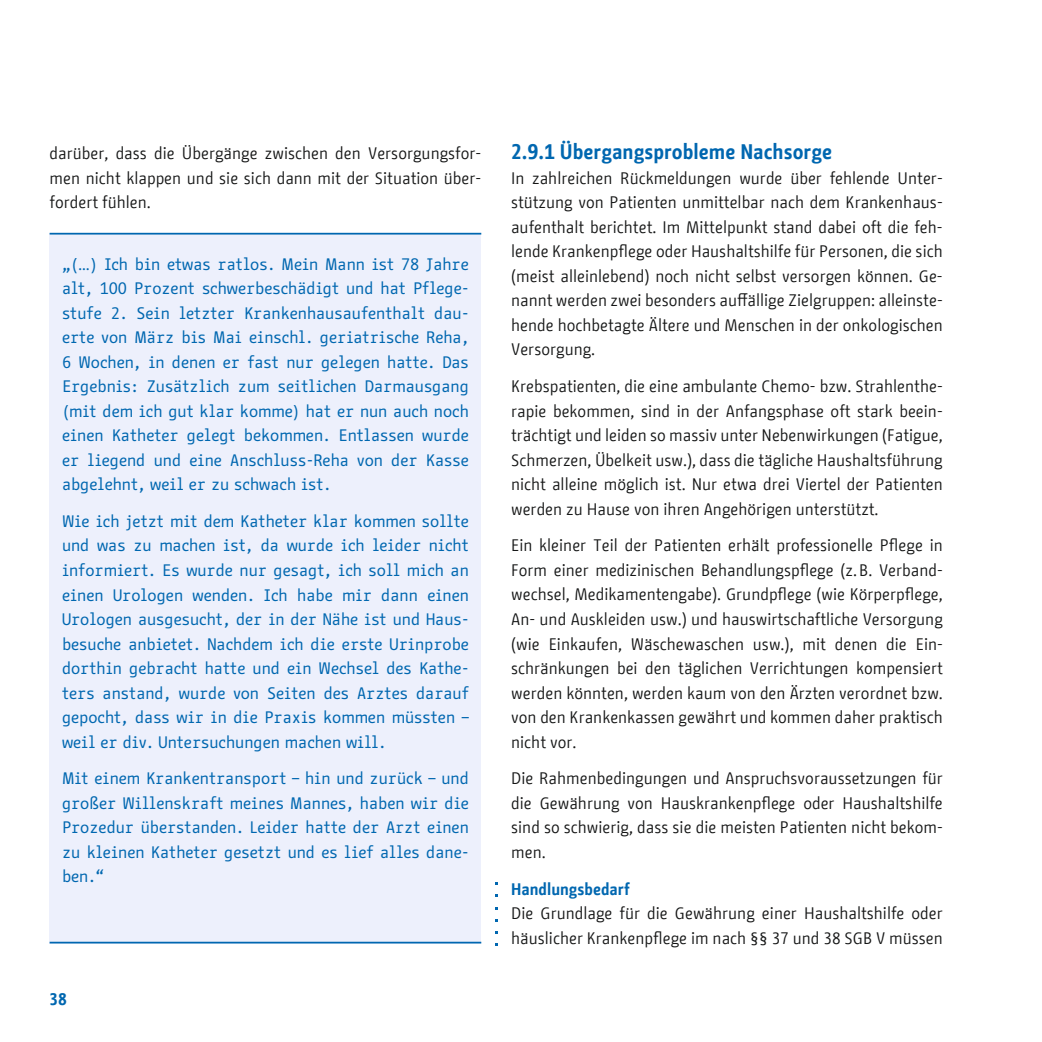
<style>
.page{position:relative;width:1042px;height:1042px;background:#fff}
.page>*{position:absolute;margin:0;border:0;box-sizing:border-box;transform-origin:0 0}
.t1{font:700 21px "BMF Change";color:#0067b0}
.t2{font:16.62px/24.5px "BMF Change";color:#151616;text-align:justify}
.t3{font:16.62px/24.5px "BMF Change Letter";color:#0067b0;text-align:justify}
.t4{font:700 16.62px "BMF Change";color:#0067b0}
</style>
<div class="page">
<div style="left:50px;top:233px;width:431px;height:710px;background:#edf0fc"></div>
<hr style="left:50px;top:233px;width:431px;height:2px;background:#0067b0">
<hr style="left:50px;top:942px;width:431px;height:1px;background:#0067b0">
<p class="t2" style="left:50px;top:141px;width:433px">darüber, dass die Übergänge zwischen den Versorgungsfor&shy;men nicht klappen und sie sich dann mit der Situation über&shy;fordert fühlen.</p>
<p class="t3" style="left:62px;top:251px;width:408px">„(…) Ich bin etwas ratlos. Mein Mann ist 78 Jahre alt, 100 Prozent schwerbeschädigt und hat Pflege&shy;stufe 2. Sein letzter Krankenhausaufenthalt dau&shy;erte von März bis Mai einschl. geriatrische Reha, 6 Wochen, in denen er fast nur gelegen hatte. Das Ergebnis: Zusätzlich zum seitlichen Darmausgang (mit dem ich gut klar komme) hat er nun auch noch einen Katheter gelegt bekommen. Entlassen wurde er liegend und eine Anschluss- Reha von der Kasse abgelehnt, weil er zu schwach ist.</p>
<p class="t3" style="left:62px;top:508px;width:408px">Wie ich jetzt mit dem Katheter klar kommen sollte und was zu machen ist, da wurde ich leider nicht informiert. Es wurde nur gesagt, ich soll mich an einen Urologen wenden. Ich habe mir dann einen Urologen ausgesucht, der in der Nähe ist und Haus&shy;besuche anbietet. Nachdem ich die erste Urinprobe dorthin gebracht hatte und ein Wechsel des Kathe&shy;ters anstand, wurde von Seiten des Arztes darauf gepocht, dass wir in die Praxis kommen müssten – weil er div. Untersuchungen machen will.</p>
<p class="t3" style="left:62px;top:766px;width:408px">Mit einem Krankentransport – hin und zurück – und großer Willenskraft meines Mannes, haben wir die Prozedur überstanden. Leider hatte der Arzt einen zu kleinen Katheter gesetzt und es lief alles dane&shy;ben.“</p>
<p class="t4" style="left:50px;top:987px;width:19px">38</p>
<p class="t1" style="left:511px;top:137px;width:323px">2.9.1 Übergangsprobleme Nachsorge</p>
<p class="t2" style="left:511px;top:166px;width:433px">In zahlreichen Rückmeldungen wurde über fehlende Unter&shy;stützung von Patienten unmittelbar nach dem Krankenhaus&shy;aufenthalt berichtet. Im Mittelpunkt stand dabei oft die feh&shy;lende Krankenpflege oder Haushaltshilfe für Personen, die sich (meist alleinlebend) noch nicht selbst versorgen können. Ge&shy;nannt werden zwei besonders auffällige Zielgruppen: alleinste&shy;hende hochbetagte Ältere und Menschen in der onkologischen Versorgung.</p>
<p class="t2" style="left:511px;top:374px;width:433px">Krebspatienten, die eine ambulante Chemo- bzw. Strahlenthe&shy;rapie bekommen, sind in der Anfangsphase oft stark beein&shy;trächtigt und leiden so massiv unter Nebenwirkungen (Fatigue, Schmerzen, Übelkeit usw.), dass die tägliche Haushaltsführung nicht alleine möglich ist. Nur etwa drei Viertel der Patienten werden zu Hause von ihren Angehörigen unterstützt.</p>
<p class="t2" style="left:511px;top:533px;width:433px">Ein kleiner Teil der Patienten erhält professionelle Pflege in Form einer medizinischen Behandlungspflege (z.B. Verband&shy;wechsel, Medikamentengabe). Grundpflege (wie Körperpflege, An- und Auskleiden usw.) und hauswirtschaftliche Versorgung (wie Einkaufen, Wäschewaschen usw.), mit denen die Ein&shy;schränkungen bei den täglichen Verrichtungen kompensiert werden könnten, werden kaum von den Ärzten verordnet bzw. von den Krankenkassen gewährt und kommen daher praktisch nicht vor.</p>
<p class="t2" style="left:511px;top:766px;width:433px">Die Rahmenbedingungen und Anspruchsvoraussetzungen für die Gewährung von Hauskrankenpflege oder Haushaltshilfe sind so schwierig, dass sie die meisten Patienten nicht bekom&shy;men.</p>
<p class="t4" style="left:511px;top:877px;width:120px">Handlungsbedarf</p>
<p class="t2" style="left:511px;top:901px;width:433px">Die Grundlage für die Gewährung einer Haushaltshilfe oder häuslicher Krankenpflege im nach §§ 37 und 38 SGB V müssen</p>
</div>
